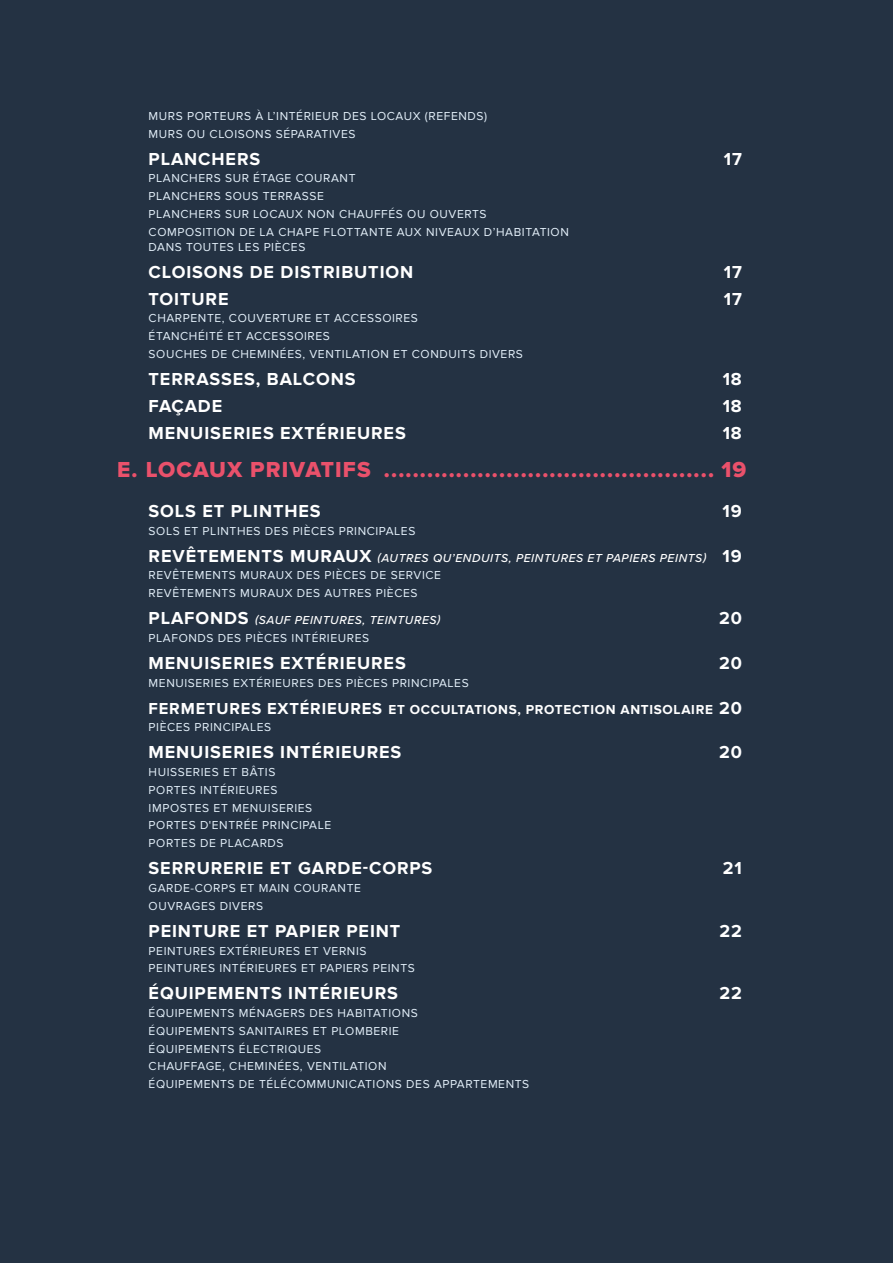
<style>
.page{position:relative;width:893px;height:1263px;background:#243243}
.page>*{position:absolute;margin:0;border:0;box-sizing:border-box;transform-origin:0 0}
.t1{font:22.5px "Proxima Nova Extrabld";letter-spacing:.05em;color:#ea516b}
.t2{font:700 18px "Proxima Nova";letter-spacing:.05em;color:#fff}
.t3{font:700 13.5px "Proxima Nova";letter-spacing:.05em;color:#fff}
.t4{font:12px/17.7px "Proxima Nova";letter-spacing:.05em;color:#e4f0fa}
.t5{font:italic 500 12px "Proxima Nova";letter-spacing:.05em;color:#fff}
.s1{font-weight:700;font-size:18px;color:#fff}
.s2{font-weight:500;font-style:italic;color:#fff}
.s3{font-weight:700;font-style:normal;font-size:18px}
.s4{font-size:16.5px}
.s5{font-size:18px}
</style>
<div class="page">
<p class="t4" style="left:149px;top:107px;width:340px">MURS PORTEURS À L’INTÉRIEUR DES LOCAUX (REFENDS)<br>MURS OU CLOISONS SÉPARATIVES</p>
<h2 class="t2" style="left:149px;top:148px;width:113px">PLANCHERS</h2>
<h2 class="t2" style="left:724px;top:148px;width:20px">17</h2>
<p class="t4" style="left:149px;top:170px;width:422px">PLANCHERS SUR ÉTAGE COURANT<br>PLANCHERS SOUS TERRASSE<br>PLANCHERS SUR LOCAUX NON CHAUFFÉS OU OUVERTS COMPOSITION DE LA CHAPE FLOTTANTE AUX NIVEAUX D’HABITATION</p>
<p class="t4" style="left:149px;top:238px;width:158px">DANS TOUTES LES PIÈCES</p>
<h2 class="t2" style="left:149px;top:261px;width:266px">CLOISONS DE DISTRIBUTION</h2>
<h2 class="t2" style="left:724px;top:261px;width:20px">17</h2>
<h2 class="t2" style="left:149px;top:288px;width:81px">TOITURE</h2>
<h2 class="t2" style="left:724px;top:288px;width:20px">17</h2>
<p class="t4" style="left:149px;top:310px;width:376px">CHARPENTE, COUVERTURE ET ACCESSOIRES<br>ÉTANCHÉITÉ ET ACCESSOIRES<br>SOUCHES DE CHEMINÉES, VENTILATION ET CONDUITS DIVERS</p>
<h2 class="t2" style="left:149px;top:369px;width:208px">TERRASSES, BALCONS</h2>
<h2 class="t2" style="left:723px;top:369px;width:21px">18</h2>
<h2 class="t2" style="left:149px;top:396px;width:75px">FAÇADE</h2>
<h2 class="t2" style="left:723px;top:396px;width:21px">18</h2>
<h2 class="t2" style="left:149px;top:423px;width:259px">MENUISERIES EXTÉRIEURES</h2>
<h2 class="t2" style="left:723px;top:423px;width:21px">18</h2>
<h1 class="t1" style="left:117px;top:457px;width:631px">E. LOCAUX PRIVATIFS .............................................. 19</h1>
<h2 class="t2" style="left:149px;top:501px;width:174px">SOLS ET PLINTHES</h2>
<h2 class="t2" style="left:723px;top:501px;width:21px">19</h2>
<p class="t4" style="left:149px;top:522px;width:268px">SOLS ET PLINTHES DES PIÈCES PRINCIPALES</p>
<p class="t4" style="left:149px;top:549px;width:595px"><span class="s1">REVÊTEMENTS MURAUX</span> <span class="s2">(AUTRES QU’ENDUITS, PEINTURES ET PAPIERS PEINTS)</span> <span class="s1">19<br></span>REVÊTEMENTS MURAUX DES PIÈCES DE SERVICE<br>REVÊTEMENTS MURAUX DES AUTRES PIÈCES</p>
<p class="t5" style="left:149px;top:611px;width:293px"><span class="s3">PLAFONDS</span> (SAUF PEINTURES, TEINTURES)</p>
<h2 class="t2" style="left:719px;top:608px;width:24px">20</h2>
<p class="t4" style="left:149px;top:629px;width:222px">PLAFONDS DES PIÈCES INTÉRIEURES</p>
<h2 class="t2" style="left:149px;top:653px;width:259px">MENUISERIES EXTÉRIEURES</h2>
<h2 class="t2" style="left:719px;top:653px;width:24px">20</h2>
<p class="t4" style="left:149px;top:674px;width:322px">MENUISERIES EXTÉRIEURES DES PIÈCES PRINCIPALES</p>
<p class="t3" style="left:149px;top:701px;width:595px"><span class="s4">FERMETURES EXTÉRIEURES</span> ET OCCULTATIONS, PROTECTION ANTISOLAIRE <span class="s5">20</span></p>
<p class="t4" style="left:149px;top:719px;width:124px">PIÈCES PRINCIPALES</p>
<h2 class="t2" style="left:149px;top:742px;width:254px">MENUISERIES INTÉRIEURES</h2>
<h2 class="t2" style="left:719px;top:742px;width:24px">20</h2>
<p class="t4" style="left:149px;top:763px;width:184px">HUISSERIES ET BÂTIS<br>PORTES INTÉRIEURES<br>IMPOSTES ET MENUISERIES<br>PORTES D'ENTRÉE PRINCIPALE<br>PORTES DE PLACARDS</p>
<h2 class="t2" style="left:149px;top:858px;width:285px">SERRURERIE ET GARDE-CORPS</h2>
<h2 class="t2" style="left:723px;top:858px;width:21px">21</h2>
<p class="t4" style="left:149px;top:879px;width:214px">GARDE-CORPS ET MAIN COURANTE<br>OUVRAGES DIVERS</p>
<h2 class="t2" style="left:149px;top:920px;width:253px">PEINTURE ET PAPIER PEINT</h2>
<h2 class="t2" style="left:719px;top:920px;width:24px">22</h2>
<p class="t4" style="left:149px;top:942px;width:268px">PEINTURES EXTÉRIEURES ET VERNIS<br>PEINTURES INTÉRIEURES ET PAPIERS PEINTS</p>
<h2 class="t2" style="left:149px;top:983px;width:251px">ÉQUIPEMENTS INTÉRIEURS</h2>
<h2 class="t2" style="left:719px;top:983px;width:24px">22</h2>
<p class="t4" style="left:149px;top:1004px;width:382px">ÉQUIPEMENTS MÉNAGERS DES HABITATIONS<br>ÉQUIPEMENTS SANITAIRES ET PLOMBERIE<br>ÉQUIPEMENTS ÉLECTRIQUES<br>CHAUFFAGE, CHEMINÉES, VENTILATION<br>ÉQUIPEMENTS DE TÉLÉCOMMUNICATIONS DES APPARTEMENTS</p>
</div>
